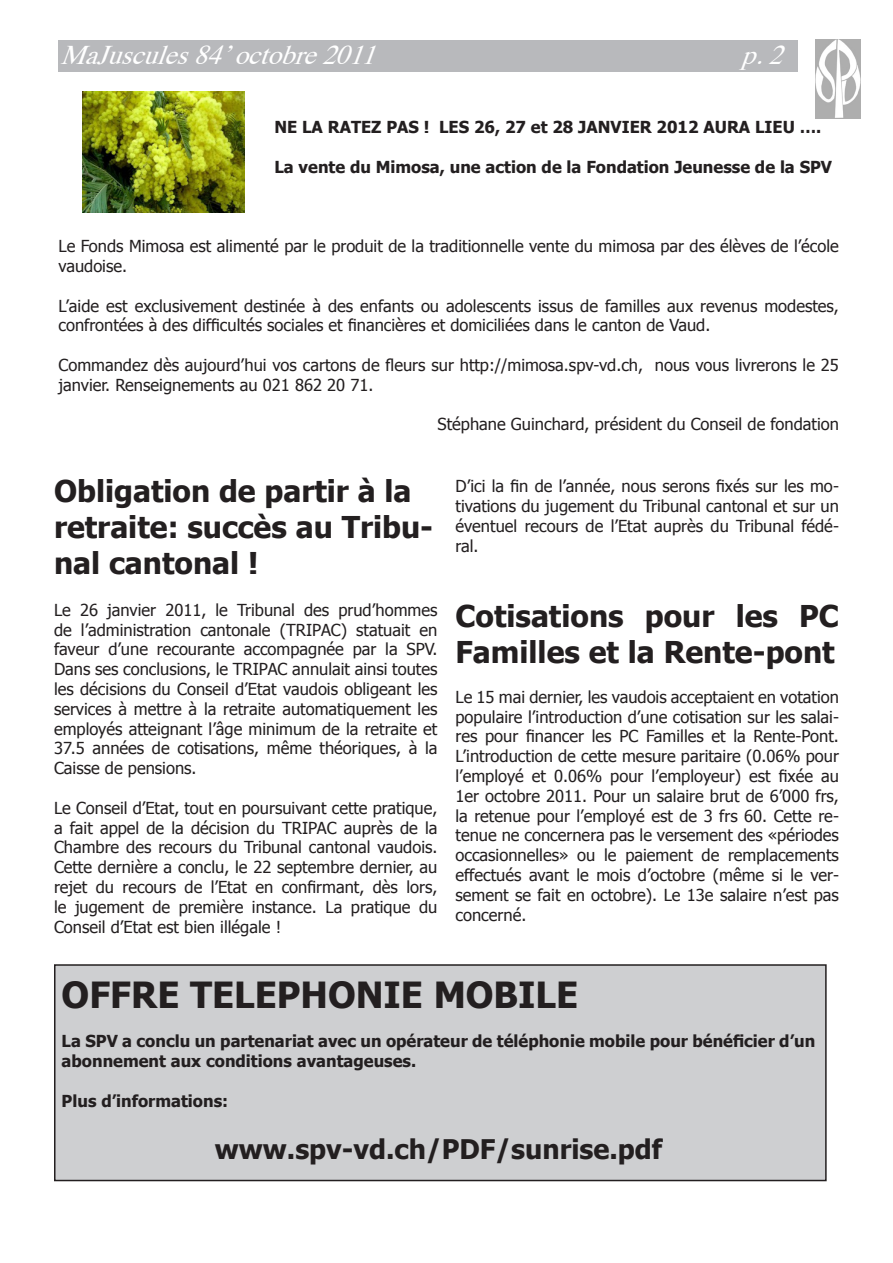
<style>
.page{position:relative;width:893px;height:1263px;background:#fff}
.page>*{position:absolute;margin:0;border:0;box-sizing:border-box;transform-origin:0 0}
.t1{font:700 36px "Tahoma";color:#231f20}
.t2{font:700 30px/36px "Tahoma";color:#231f20}
.t3{font:700 27px "Tahoma";color:#231f20}
.t4{font:italic 27px "Times";color:#fff}
.t5{font:16.5px/19.8px "Tahoma";color:#231f20;text-align:justify}
.t6{font:700 16.5px/19.8px "Tahoma";color:#231f20}
</style>
<div class="page">
<div style="left:55px;top:965px;width:771px;height:215px;background:#cecfd1"></div>
<div style="left:54px;top:964px;width:773px;height:217px;border:2px solid #231f20"></div>
<div style="left:58px;top:40px;width:740px;height:32px;background:#b8b9bc"></div>
<img style="left:815px;top:39px;width:45px;height:79px">
<img style="left:82px;top:91px;width:162px;height:122px">
<h3 class="t4" style="left:61px;top:45px;width:325px">MaJuscules84’octobre2011</h3>
<h3 class="t4" style="left:741px;top:45px;width:51px">p.2</h3>
<p class="t6" style="left:274px;top:118px;width:548px">NE LA RATEZ PAS ! LES 26, 27 et 28 JANVIER 2012 AURA LIEU ….</p>
<p class="t6" style="left:274px;top:158px;width:559px">La vente du Mimosa, une action de la Fondation Jeunesse de la SPV</p>
<p class="t5" style="left:58px;top:237px;width:782px">Le Fonds Mimosa est alimenté par le produit de la traditionnelle vente du mimosa par des élèves de l’école vaudoise.</p>
<p class="t5" style="left:58px;top:297px;width:782px">L’aide est exclusivement destinée à des enfants ou adolescents issus de familles aux revenus modestes, confrontées à des difficultés sociales et financières et domiciliées dans le canton de Vaud.</p>
<p class="t5" style="left:58px;top:354px;width:782px">Commandez dès aujourd’hui vos cartons de fleurs sur http://mimosa.spv-vd.ch, nous vous livrerons le 25 janvier. Renseignements au 021 862 20 71.</p>
<p class="t5" style="left:437px;top:415px;width:403px">Stéphane Guinchard, président du Conseil de fondation</p>
<h2 class="t2" style="left:54px;top:475px;width:381px">Obligation de partir à la retraite: succès au Tribu&shy;nal cantonal !</h2>
<p class="t5" style="left:54px;top:601px;width:385px">Le 26 janvier 2011, le Tribunal des prud’hommes de l’administration cantonale (TRIPAC) statuait en faveur d’une recourante accompagnée par la SPV.<br>Dans ses conclusions, le TRIPAC annulait ainsi toutes les décisions du Conseil d’Etat vaudois obligeant les services à mettre à la retraite automatiquement les employés atteignant l’âge minimum de la retraite et 37.5 années de cotisations, même théoriques, à la Caisse de pensions.</p>
<p class="t5" style="left:54px;top:799px;width:385px">Le Conseil d’Etat, tout en poursuivant cette pratique, a fait appel de la décision du TRIPAC auprès de la Chambre des recours du Tribunal cantonal vaudois.<br>Cette dernière a conclu, le 22 septembre dernier, au rejet du recours de l’Etat en confirmant, dès lors, le jugement de première instance. La pratique du Conseil d’Etat est bien illégale !</p>
<p class="t5" style="left:455px;top:475px;width:385px">D’ici la fin de l’année, nous serons fixés sur les mo&shy;tivations du jugement du Tribunal cantonal et sur un éventuel recours de l’Etat auprès du Tribunal fédé&shy;ral.</p>
<h2 class="t2" style="left:455px;top:600px;width:385px">Cotisations pour les PC<br>Familles et la Rente-pont</h2>
<p class="t5" style="left:455px;top:688px;width:385px">Le 15 mai dernier, les vaudois acceptaient en votation populaire l’introduction d’une cotisation sur les salai&shy;res pour financer les PC Familles et la Rente-Pont.<br>L’introduction de cette mesure paritaire (0.06% pour l’employé et 0.06% pour l’employeur) est fixée au 1er octobre 2011. Pour un salaire brut de 6’000 frs, la retenue pour l’employé est de 3 frs 60. Cette re&shy;tenue ne concernera pas le versement des «périodes occasionnelles» ou le paiement de remplacements effectués avant le mois d’octobre (même si le ver&shy;sement se fait en octobre). Le 13e salaire n’est pas concerné.</p>
<h1 class="t1" style="left:62px;top:978px;width:518px">OFFRE TELEPHONIE MOBILE</h1>
<p class="t6" style="left:62px;top:1030px;width:755px">La SPV a conclu un partenariat avec un opérateur de téléphonie mobile pour bénéficier d’un abonnement aux conditions avantageuses.</p>
<p class="t6" style="left:62px;top:1090px;width:168px">Plus d’informations:</p>
<h3 class="t3" style="left:215px;top:1130px;width:449px">www.spv-vd.ch/PDF/sunrise.pdf</h3>
</div>
